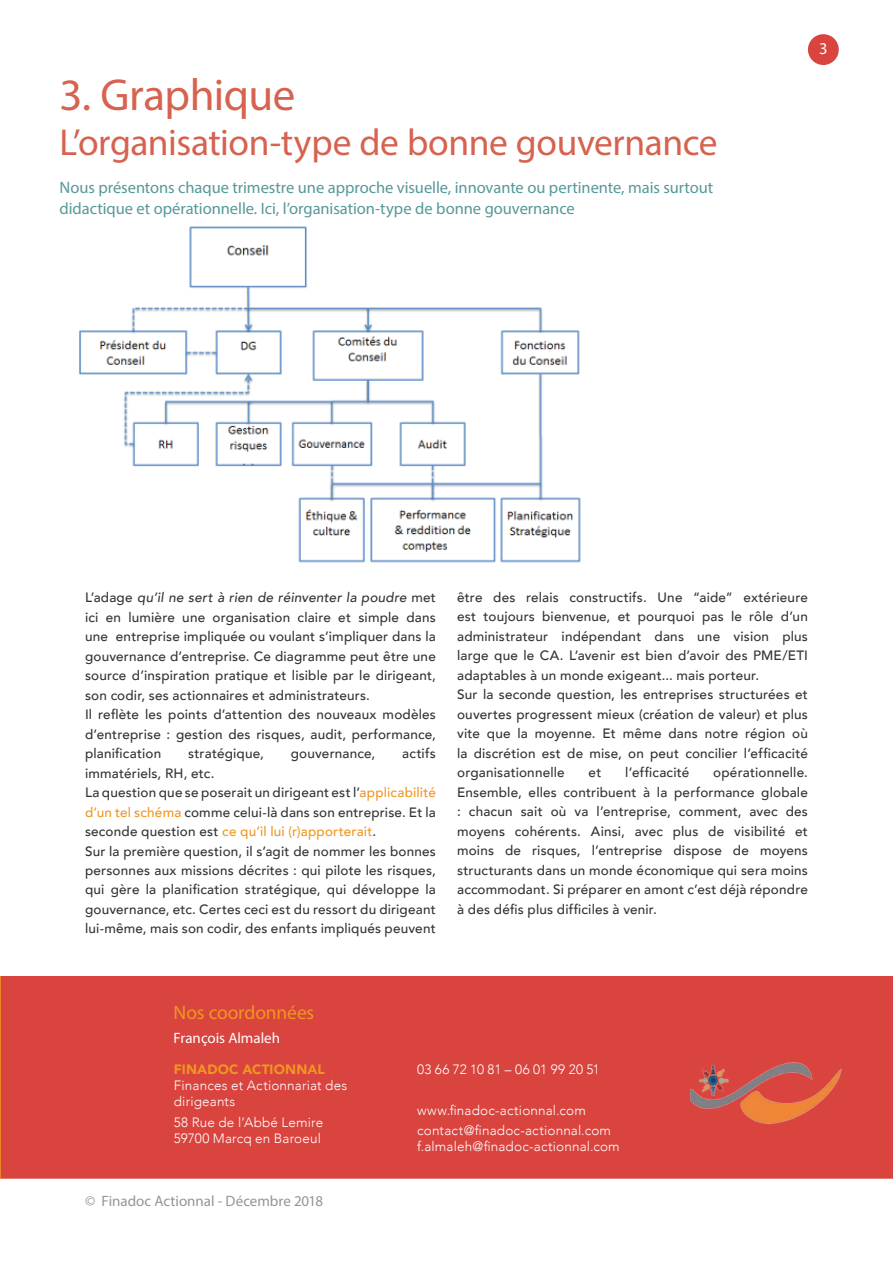
<style>
.page{position:relative;width:893px;height:1263px;background:#fff}
.page>*{position:absolute;margin:0;border:0;box-sizing:border-box;transform-origin:0 0}
.t1{font:45px "Myriad Pro";letter-spacing:-.01em;color:#d6624f}
.t2{font:37.5px "Myriad Pro";letter-spacing:-.01em;color:#d6624f}
.t3{font:19.5px "Myriad Pro";letter-spacing:-.005em;color:#f09621}
.t4{font:16.5px/21px "Myriad Pro";letter-spacing:-.005em;color:#57989a}
.t5{font:15px "Myriad Pro";color:#939598}
.t6{font:15px "Myriad Pro";color:#fff}
.t7{font:500 13.5px/19.5px "Avenir";letter-spacing:.015em;color:#333}
.t8{font:300 13.5px/16.2px "Avenir";letter-spacing:.015em;color:#fff}
.t9{font:900 13.5px "Avenir";letter-spacing:.01em;color:#f09621}
.s1{color:#f09621}
</style>
<div class="page">
<div style="left:808px;top:34px;width:31px;height:31px;background:#d9443f;border-radius:50%"></div>
<div style="left:1px;top:976px;width:892px;height:203px;background:#d9443f"></div>
<svg style="left:0;top:976px;width:1px;height:203px"></svg>
<img style="left:691px;top:1062px;width:152px;height:62px">
<img style="left:79px;top:226px;width:502px;height:337px">
<h1 class="t1" style="left:60px;top:67px;width:237px">3. Graphique</h1>
<h2 class="t2" style="left:60px;top:120px;width:659px">L’organisation-type de bonne gouvernance</h2>
<p class="t4" style="left:60px;top:177px;width:655px">Nous présentons chaque trimestre une approche visuelle, innovante ou pertinente, mais surtout didactique et opérationnelle. Ici, l’organisation-type de bonne gouvernance</p>
<p class="t7" style="left:85px;top:587px;width:352px">L’a d a g e qu’il ne sert à rien de réinventer la poudre m et ici en lumière une organisation claire et simple dans une entreprise impliquée ou voulant s’impliquer dans la gouvernance d’entreprise. Ce diagramme peut être une source d’inspiration pratique et lisible par le dirigeant, son codir, ses actionnaires et administrateurs.<br>Il reflète les points d’attention des nouveaux modèles d’entreprise : gestion des risques, audit, performance, planification</p>
<p class="t7" style="left:188px;top:743px;width:77px">stratégique,</p>
<p class="t7" style="left:291px;top:743px;width:86px">gouvernance,</p>
<p class="t7" style="left:402px;top:743px;width:35px">actifs</p>
<p class="t7" style="left:85px;top:762px;width:352px">immatériels, RH, etc.<br>La question que se poserait un dirigeant est l’<span class="s1">applicabilité d’un tel schéma</span> comme celui-là dans son entreprise. Et la seconde question est <span class="s1">ce qu’il lui (r)apporterait</span>.<br>Sur la première question, il s’agit de nommer les bonnes personnes aux missions décrites : qui pilote les risques, qui gère la planification stratégique, qui développe la gouvernance, etc. Certes ceci est du ressort du dirigeant lui-même, mais son codir, des enfants impliqués peuvent</p>
<p class="t7" style="left:457px;top:587px;width:352px">être des relais constructifs. Une “aide” extérieure est toujours bienvenue, et pourquoi pas le rôle d’un administrateur indépendant dans une vision plus large que le CA. L’avenir est bien d’avoir des PME/ETI adaptables à un monde exigeant... mais porteur.<br>Sur la seconde question, les entreprises structurées et ouvertes progressent mieux (création de valeur) et plus vite que la moyenne. Et même dans notre région où la discrétion est de mise, on peut concilier l’efficacité organisationnelle</p>
<p class="t7" style="left:589px;top:762px;width:14px">et</p>
<p class="t7" style="left:625px;top:762px;width:66px">l’efficacité</p>
<p class="t7" style="left:457px;top:762px;width:352px;text-align:justify;text-indent:256px">opérationnelle.<br>Ensemble, elles contribuent à la performance globale : chacun sait où va l’entreprise, comment, avec des moyens cohérents. Ainsi, avec plus de visibilité et moins de risques, l’entreprise dispose de moyens structurants dans un monde économique qui sera moins accommodant. Si préparer en amont c’est déjà répondre à des défis plus difficiles à venir.</p>
<h3 class="t3" style="left:174px;top:1000px;width:142px">Nos coordonnées</h3>
<p class="t6" style="left:174px;top:1028px;width:108px">François Almaleh</p>
<p class="t9" style="left:174px;top:1057px;width:153px">FINADOC ACTIONNAL</p>
<p class="t8" style="left:174px;top:1077px;width:175px">Finances et Actionnariat des dirigeants</p>
<p class="t8" style="left:174px;top:1114px;width:151px">58 Rue de l’Abbé Lemire<br>59700 Marcq en Baroeul</p>
<p class="t5" style="left:85px;top:1192px;width:240px">© Finadoc Actionnal - Décembre 2018</p>
<p class="t8" style="left:417px;top:1061px;width:184px">03 66 72 10 81 – 06 01 99 20 51</p>
<p class="t8" style="left:417px;top:1100px;width:195px;line-height:20.4px">www.finadoc-actionnal.com contact@finadoc-actionnal.com</p>
<p class="t8" style="left:417px;top:1138px;width:204px">f.almaleh@finadoc-actionnal.com</p>
</div>
